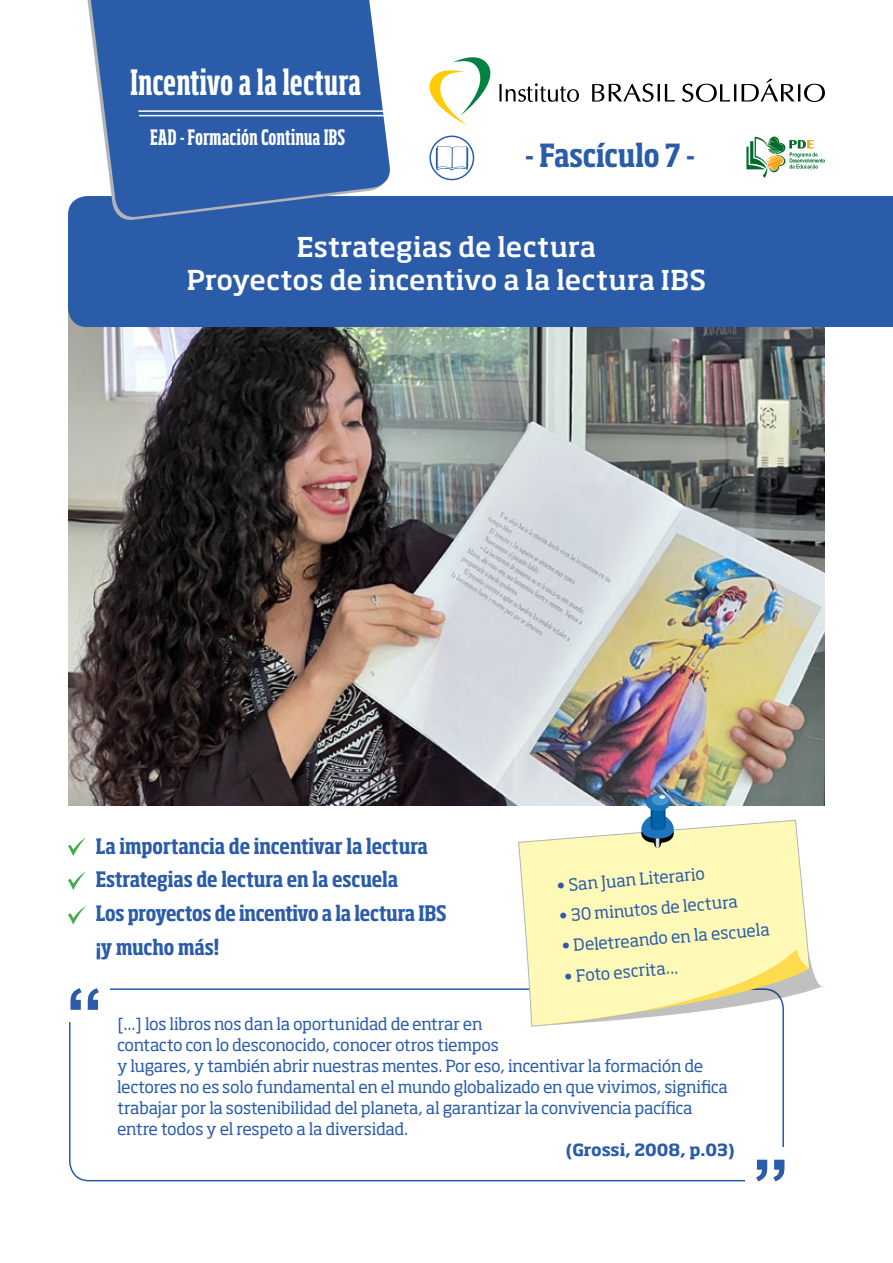
<style>
.page{position:relative;width:893px;height:1263px;background:#fff}
.page>*{position:absolute;margin:0;border:0;box-sizing:border-box;transform-origin:0 0}
.t1{font:700 extra-condensed 34.5px "Soho Std";letter-spacing:-.01em;color:#fff}
.t2{font:700 condensed 31.5px "Soho Std";letter-spacing:-.005em;color:#2a5caa}
.t3{font:500 27px/32.4px "Soho Std";color:#fff;text-align:center}
.t4{font:700 condensed 21px/33.8px "Soho Std";letter-spacing:-.01em;color:#2a5caa}
.t5{font:700 extra-condensed 21px "Soho Std";color:#fff}
.t6{font:16.5px/21px "Soho Std";letter-spacing:-.02em;color:#2a5caa}
.t7{font:700 16.5px "Soho Std";color:#2a5caa}
</style>
<div class="page">
<img style="left:68px;top:327px;width:757px;height:479px">
<div style="left:68px;top:196px;width:825px;height:131px;background:#2a5caa"></div>
<div style="left:69px;top:988px;width:715px;height:193px;border:2px solid #2a5caa;border-radius:19px"></div>
<div style="left:60px;top:977px;width:50px;height:45px;background:#fff"></div>
<svg style="left:70px;top:988px;width:29px;height:22px"></svg>
<div style="left:745px;top:1147px;width:50px;height:45px;background:#fff"></div>
<svg style="left:756px;top:1160px;width:28px;height:21px"></svg>
<svg style="left:746px;top:136px;width:79px;height:42px"></svg>
<svg style="left:592px;top:83px;width:83px;height:19px"></svg>
<svg style="left:682px;top:79px;width:143px;height:23px"></svg>
<svg style="left:429px;top:57px;width:150px;height:69px"></svg>
<svg style="left:436px;top:146px;width:32px;height:24px"></svg>
<svg style="left:68px;top:871px;width:19px;height:19px"></svg>
<svg style="left:68px;top:837px;width:19px;height:19px"></svg>
<svg style="left:68px;top:905px;width:19px;height:20px"></svg>
<div style="left:429px;top:136px;width:45px;height:44px;border:2px solid #2a5caa;border-radius:50%"></div>
<svg style="left:518px;top:819px;width:284px;height:208px"></svg>
<svg style="left:532px;top:877px;width:292px;height:149px;background:#faf4be"></svg>
<svg style="left:646px;top:793px;width:24px;height:18px"></svg>
<svg style="left:641px;top:795px;width:33px;height:53px;background:#5e91b2"></svg>
<svg style="left:81px;top:196px;width:308px;height:26px"></svg>
<svg style="left:84px;top:0;width:308px;height:219px;background:#3e6bb1"></svg>
<hr style="left:138px;top:110px;width:253px;height:2px;background:#fff">
<hr style="left:139px;top:115px;width:252px;height:1px;background:#fff">
<h1 class="t1" style="left:130px;top:60px;width:233px">Incentivo a la lectura</h1>
<p class="t5" style="left:150px;top:124px;width:197px">EAD - Formación Continua IBS</p>
<h2 class="t2" style="left:525px;top:135px;width:171px">- Fascículo 7 -</h2>
<h3 class="t3" style="left:187px;top:231px;width:521px">Estrategias de lectura<br>Proyectos de incentivo a la lectura IBS</h3>
<p class="t4" style="left:96px;top:828px;width:352px">La importancia de incentivar la lectura Estrategias de lectura en la escuela<br>Los proyectos de incentivo a la lectura IBS ¡y mucho más!</p>
<p class="t6" style="left:117px;top:1013px;width:383px">[...] los libros nos dan la oportunidad de entrar en contacto con lo desconocido, conocer otros tiempos</p>
<p class="t6" style="left:556px;top:875px;width:150px;rotate:-5deg">• San Juan Literario</p>
<p class="t6" style="left:558px;top:906px;width:181px;rotate:-5deg">• 30 minutos de lectura</p>
<p class="t6" style="left:561px;top:936px;width:210px;rotate:-5deg">• Deletreando en la escuela</p>
<p class="t6" style="left:563px;top:966px;width:116px;rotate:-5deg">• Foto escrita...</p>
<p class="t6" style="left:117px;top:1055px;width:612px">y lugares, y también abrir nuestras mentes. Por eso, incentivar la formación de lectores no es solo fundamental en el mundo globalizado en que vivimos, significa trabajar por la sostenibilidad del planeta, al garantizar la convivencia pacífica entre todos y el respeto a la diversidad.</p>
<p class="t7" style="left:566px;top:1139px;width:170px">(Grossi, 2008, p.03)</p>
</div>
